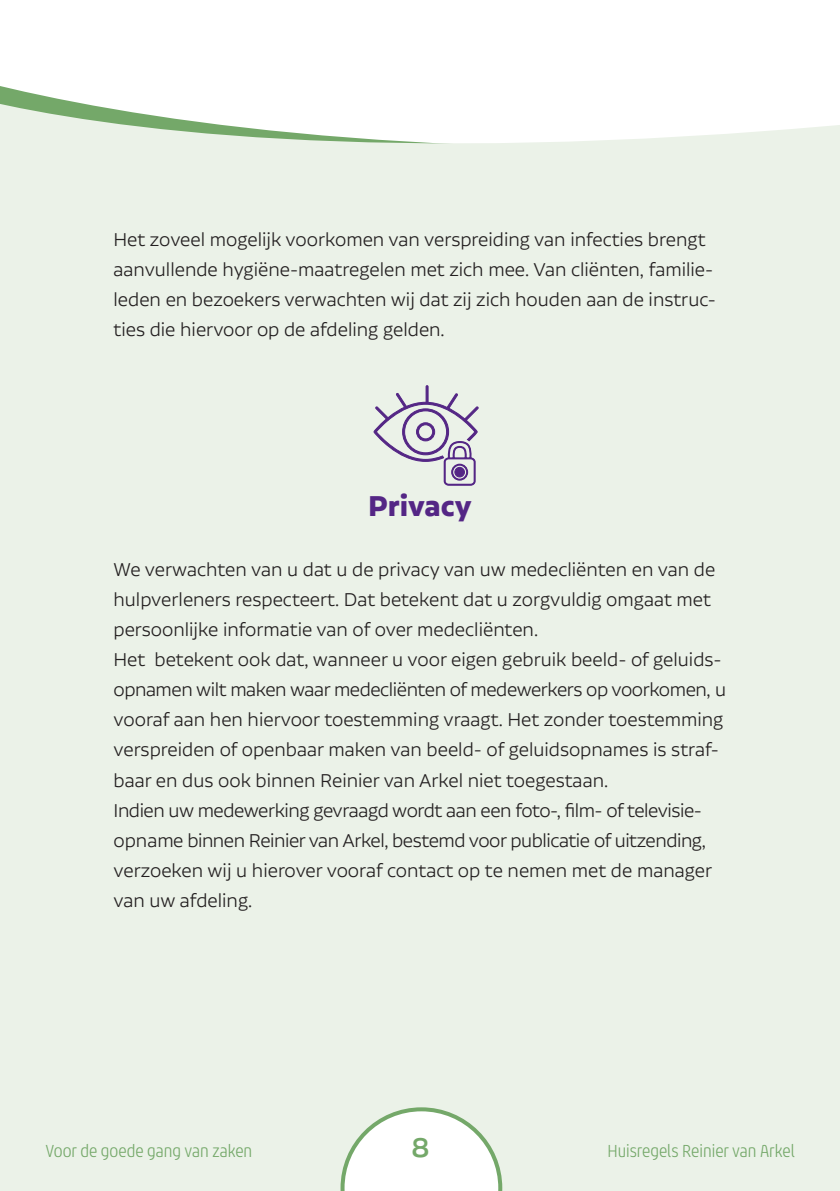
<style>
.page{position:relative;width:840px;height:1191px;background:#fff}
.page>*{position:absolute;margin:0;border:0;box-sizing:border-box;transform-origin:0 0}
.t1{font:700 34px "Alvar Pro";color:#542685}
.t2{font:500 32px "Alvar Pro";color:#74a869}
.t3{font:300 22px/30px "Alvar Pro";color:#231f20}
.t4{font:300 22px/30px "Alvar Pro";letter-spacing:-.02em;color:#231f20}
.t5{font:18px "Chypre Con Lig";color:#74a869}
</style>
<div class="page">
<svg style="left:0;top:86px;width:64px;height:14px"></svg>
<svg style="left:0;top:100px;width:839px;height:62px"></svg>
<div style="left:0;top:162px;width:839px;height:1029px;background:#ebf2e8"></div>
<svg style="left:340px;top:1107px;width:162px;height:84px"></svg>
<div style="left:425px;top:385px;width:3px;height:18px;border:1px solid #542685"></div>
<svg style="left:373px;top:386px;width:106px;height:100px"></svg>
<p class="t3" style="left:113px;top:224px;width:603px">Het zoveel mogelijk voorkomen van verspreiding van infecties brengt aanvullende hygiëne-maatregelen met zich mee. Van cliënten, familie&shy;leden en bezoekers verwachten wij dat zij zich houden aan de instruc&shy;ties die hiervoor op de afdeling gelden.</p>
<p class="t1" style="left:368px;top:487px;width:105px">Privacy</p>
<p class="t3" style="left:113px;top:554px;width:603px">We verwachten van u dat u de privacy van uw medecliënten en van de hulpverleners respecteert. Dat betekent dat u zorgvuldig omgaat met persoonlijke informatie van of over medecliënten.</p>
<p class="t3" style="left:113px;top:644px;width:614px">Het betekent ook dat, wanneer u voor eigen gebruik beeld- of geluids&shy;opnamen wilt maken waar medecliënten of medewerkers op voorkomen, u vooraf aan hen hiervoor toestemming vraagt. Het zonder toestemming verspreiden of openbaar maken van beeld- of geluidsopnames is straf&shy;baar en dus ook binnen Reinier van Arkel niet toegestaan.</p>
<p class="t4" style="left:113px;top:794px;width:600px">Indien uw medewerking gevraagd wordt aan een foto-, film- of televisie&shy;opname binnen Reinier van Arkel, bestemd voor publicatie of uitzending, verzoeken wij u hierover vooraf contact op te nemen met de manager van uw afdeling.</p>
<p class="t5" style="left:45px;top:1140px;width:208px">Voor de goede gang van zaken</p>
<p class="t2" style="left:411px;top:1130px;width:20px">8</p>
<p class="t5" style="left:607px;top:1140px;width:189px">Huisregels Reinier van Arkel</p>
</div>
